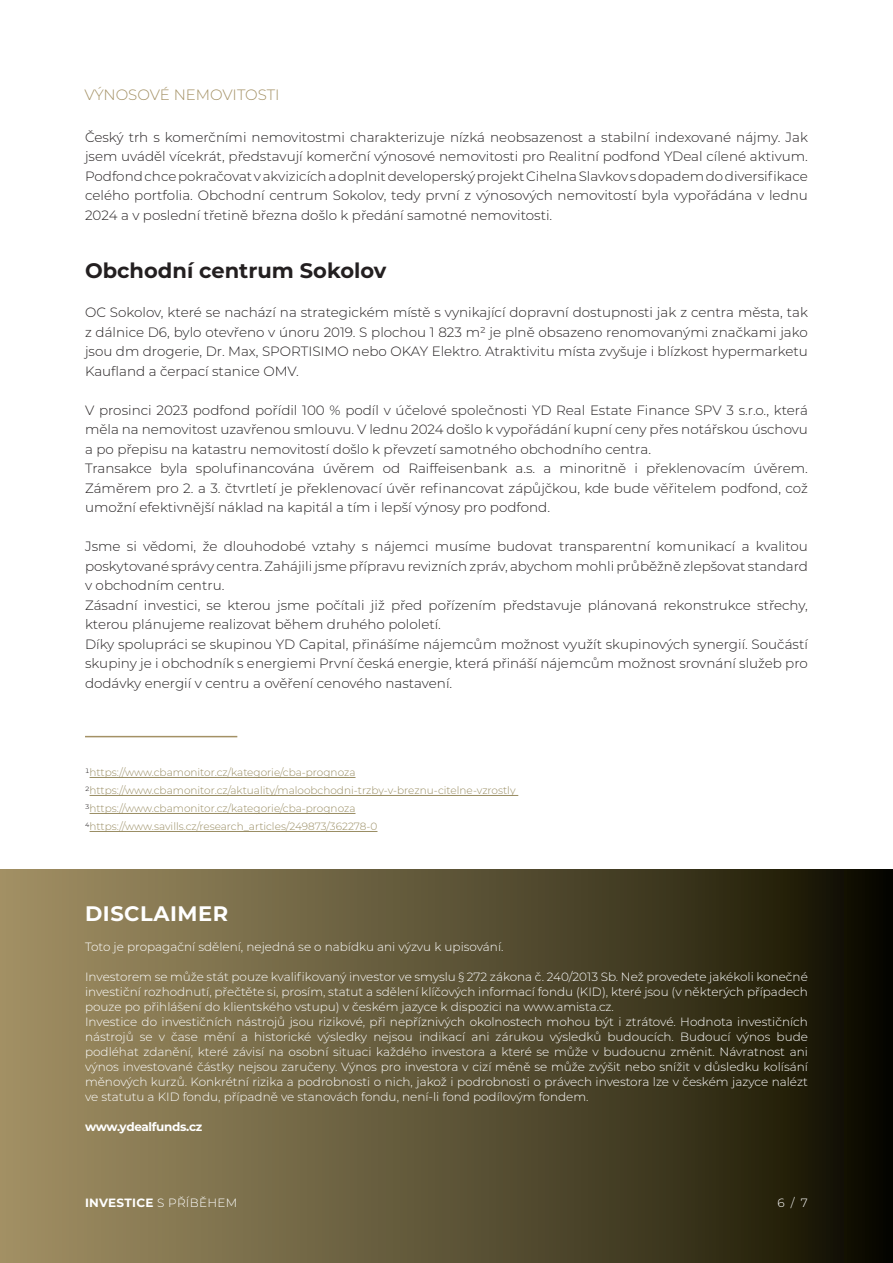
<style>
.page{position:relative;width:893px;height:1263px;background:#fff}
.page>*{position:absolute;margin:0;border:0;box-sizing:border-box;transform-origin:0 0}
.t1{font:700 21px "Montserrat";color:#231f20}
.t2{font:700 21px "Montserrat";letter-spacing:.025em;color:#fff}
.t3{font:300 15px "Montserrat";color:#a49165}
.t4{font:300 13.5px/19.5px "Montserrat";color:#231f20;text-align:justify}
.t5{font:300 12px/15px "Montserrat";color:#fff;text-align:justify}
.t6{font:700 12px "Montserrat";letter-spacing:.025em;color:#fff}
.t7{font:700 12px "Montserrat";letter-spacing:-.025em;color:#fff}
.t8{font:300 10.5px "Montserrat";color:#998d63}
.s1{color:#231f20}
.s2{font-weight:300}
</style>
<div class="page">
<div style="left:0;top:870px;width:893px;height:393px;background:linear-gradient(to right,#a59468,#121101)"></div>
<hr style="left:90px;top:777px;width:265px;height:1px;background:#998d63">
<hr style="left:90px;top:795px;width:428px;height:1px;background:#998d63">
<hr style="left:90px;top:813px;width:265px;height:1px;background:#998d63">
<hr style="left:90px;top:831px;width:287px;height:1px;background:#998d63">
<hr style="left:85px;top:736px;width:152px;height:1px;background:#a49165">
<p class="t3" style="left:84px;top:84px;width:197px">VÝNOSOVÉ NEMOVITOSTI</p>
<p class="t4" style="left:85px;top:127px;width:724px">Český trh s komerčními nemovitostmi charakterizuje nízká neobsazenost a stabilní indexované nájmy. Jak jsem uváděl vícekrát, představují komerční výnosové nemovitosti pro Realitní podfond YDeal cílené aktivum.<br>Podfond chce pokračovat v akvizicích a doplnit developerský projekt Cihelna Slavkov s dopadem do diversifikace celého portfolia. Obchodní centrum Sokolov, tedy první z výnosových nemovitostí byla vypořádána v lednu 2024 a v poslední třetině března došlo k předání samotné nemovitosti.</p>
<p class="t1" style="left:85px;top:256px;width:303px">Obchodní centrum Sokolov</p>
<p class="t4" style="left:85px;top:302px;width:724px">OC Sokolov, které se nachází na strategickém místě s vynikající dopravní dostupnosti jak z centra města, tak z dálnice D6, bylo otevřeno v únoru 2019. S plochou 1 823 m² je plně obsazeno renomovanými značkami jako jsou dm drogerie, Dr. Max, SPORTISIMO nebo OKAY Elektro. Atraktivitu místa zvyšuje i blízkost hypermarketu Kaufland a čerpací stanice OMV.</p>
<p class="t4" style="left:85px;top:400px;width:724px">V prosinci 2023 podfond pořídil 100 % podíl v účelové společnosti YD Real Estate Finance SPV 3 s.r.o., která měla na nemovitost uzavřenou smlouvu. V lednu 2024 došlo k vypořádání kupní ceny přes notářskou úschovu a po přepisu na katastru nemovitostí došlo k převzetí samotného obchodního centra.</p>
<p class="t4" style="left:85px;top:458px;width:724px">Transakce byla spolufinancována úvěrem od Raiffeisenbank a.s. a minoritně i překlenovacím úvěrem.<br>Záměrem pro 2. a 3. čtvrtletí je překlenovací úvěr refinancovat zápůjčkou, kde bude věřitelem podfond, což umožní efektivnější náklad na kapitál a tím i lepší výnosy pro podfond.</p>
<p class="t4" style="left:85px;top:536px;width:724px">Jsme si vědomi, že dlouhodobé vztahy s nájemci musíme budovat transparentní komunikací a kvalitou poskytované správy centra. Zahájili jsme přípravu revizních zpráv, abychom mohli průběžně zlepšovat standard v obchodním centru.</p>
<p class="t4" style="left:85px;top:595px;width:724px">Zásadní investici, se kterou jsme počítali již před pořízením představuje plánovaná rekonstrukce střechy, kterou plánujeme realizovat během druhého pololetí.</p>
<p class="t4" style="left:85px;top:634px;width:724px">Díky spolupráci se skupinou YD Capital, přinášíme nájemcům možnost využít skupinových synergií. Součástí skupiny je i obchodník s energiemi První česká energie, která přináší nájemcům možnost srovnání služeb pro dodávky energií v centru a ověření cenového nastavení.</p>
<p class="t8" style="left:85px;top:765px;width:272px"><span class="s1">1</span>https://www.cbamonitor.cz/kategorie/cba-prognoza</p>
<p class="t8" style="left:85px;top:783px;width:432px"><span class="s1">2</span>https://www.cbamonitor.cz/aktuality/maloobchodni-trzby-v-breznu-citelne-vzrostly</p>
<p class="t8" style="left:85px;top:801px;width:272px"><span class="s1">3</span>https://www.cbamonitor.cz/kategorie/cba-prognoza</p>
<p class="t8" style="left:85px;top:819px;width:294px"><span class="s1">4</span>https://www.savills.cz/research_articles/249873/362278-0</p>
<p class="t2" style="left:85px;top:898px;width:145px">DISCLAIMER</p>
<p class="t5" style="left:85px;top:939px;width:420px">Toto je propagační sdělení, nejedná se o nabídku ani výzvu k upisování.</p>
<p class="t5" style="left:85px;top:969px;width:724px">Investorem se může stát pouze kvalifikovaný investor ve smyslu § 272 zákona č. 240/2013 Sb. Než provedete jakékoli konečné investiční rozhodnutí, přečtěte si, prosím, statut a sdělení klíčových informací fondu (KID), které jsou (v některých případech pouze po přihlášení do klientského vstupu) v českém jazyce k dispozici na www.amista.cz.</p>
<p class="t5" style="left:85px;top:1014px;width:724px">Investice do investičních nástrojů jsou rizikové, při nepříznivých okolnostech mohou být i ztrátové. Hodnota investičních nástrojů se v čase mění a historické výsledky nejsou indikací ani zárukou výsledků budoucích. Budoucí výnos bude podléhat zdanění, které závisí na osobní situaci každého investora a které se může v budoucnu změnit. Návratnost ani výnos investované částky nejsou zaručeny. Výnos pro investora v cizí měně se může zvýšit nebo snížit v důsledku kolísání měnových kurzů. Konkrétní rizika a podrobnosti o nich, jakož i podrobnosti o právech investora lze v českém jazyce nalézt ve statutu a KID fondu, případně ve stanovách fondu, není-li fond podílovým fondem.</p>
<p class="t7" style="left:85px;top:1118px;width:119px">www.ydealfunds.cz</p>
<p class="t6" style="left:85px;top:1194px;width:154px">INVESTICE <span class="s2">S PŘÍBĚHEM</span></p>
<p class="t5" style="left:778px;top:1195px;width:32px">6 / 7</p>
</div>
